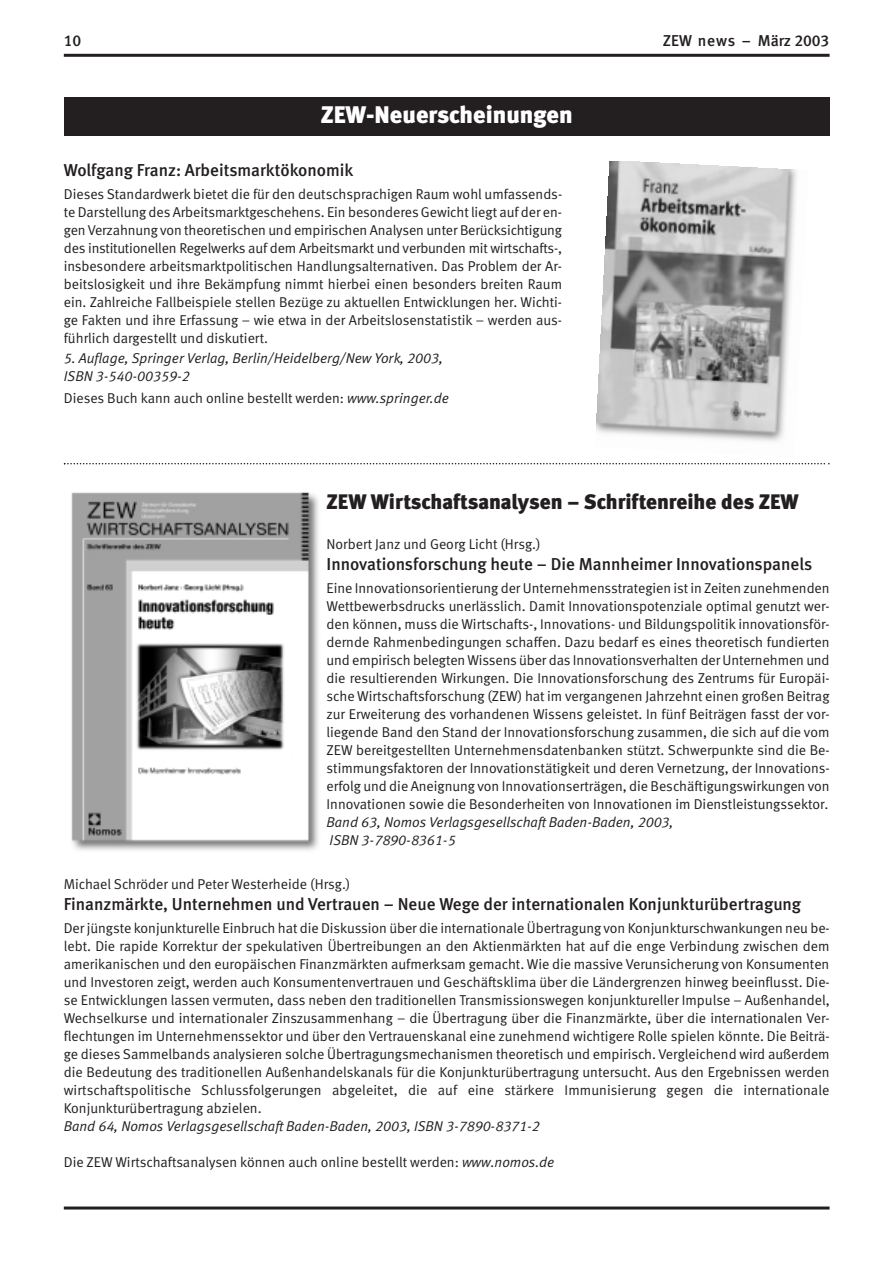
<style>
.page{position:relative;width:893px;height:1262px;background:#fff}
.page>*{position:absolute;margin:0;border:0;box-sizing:border-box;transform-origin:0 0}
.t1{font:24px "Meta Black LF";color:#fff}
.t2{font:21px "Meta Black LF";color:#231f20}
.t3{font:17.25px "Meta Medium LF";color:#231f20}
.t4{font:15.75px "Meta Medium LF";letter-spacing:-.005em;color:#231f20}
.t5{font:14.25px/18px "Meta Normal LF";color:#231f20;text-align:justify}
.t6{font:italic 14.25px/18px "Meta Normal LF";color:#231f20}
.s1{font-style:italic}
</style>
<div class="page">
<hr style="left:64px;top:1206px;width:765px;height:3px;background:#231f20">
<hr style="left:64px;top:54px;width:765px;height:3px;background:#231f20">
<div style="left:64px;top:98px;width:765px;height:38px;background:#231f20"></div>
<img style="left:596px;top:161px;width:201px;height:281px">
<img style="left:71px;top:492px;width:248px;height:359px">
<svg style="left:64px;top:463px;width:765px;height:1px"></svg>
<p class="t4" style="left:64px;top:34px;width:19px">10</p>
<p class="t4" style="left:663px;top:34px;width:168px">ZEW news – März 2003</p>
<h1 class="t1" style="left:321px;top:105px;width:253px">ZEW-Neuerscheinungen</h1>
<p class="t3" style="left:64px;top:164px;width:291px">Wolfgang Franz: Arbeitsmarktökonomik</p>
<p class="t5" style="left:64px;top:186px;width:500px">Dieses Standardwerk bietet die für den deutschsprachigen Raum wohl umfassends&shy;te Darstellung des Arbeitsmarktgeschehens. Ein besonderes Gewicht liegt auf der en&shy;gen Verzahnung von theoretischen und empirischen Analysen unter Berücksichtigung des institutionellen Regelwerks auf dem Arbeitsmarkt und verbunden mit wirtschafts-, insbesondere arbeitsmarktpolitischen Handlungsalternativen. Das Problem der Ar&shy;beitslosigkeit und ihre Bekämpfung nimmt hierbei einen besonders breiten Raum ein. Zahlreiche Fallbeispiele stellen Bezüge zu aktuellen Entwicklungen her. Wichti&shy;ge Fakten und ihre Erfassung – wie etwa in der Arbeitslosenstatistik – werden aus&shy;führlich dargestellt und diskutiert.</p>
<p class="t6" style="left:64px;top:350px;width:381px">5. Auflage, Springer Verlag, Berlin/Heidelberg/New York, 2003,<br>ISBN 3-540-00359-2</p>
<p class="t5" style="left:64px;top:390px;width:386px">Dieses Buch kann auch online bestellt werden: <span class="s1">www.springer.de</span></p>
<h2 class="t2" style="left:326px;top:493px;width:473px">ZEW Wirtschaftsanalysen – Schriftenreihe des ZEW</h2>
<p class="t5" style="left:326px;top:536px;width:215px">Norbert Janz und Georg Licht (Hrsg.)</p>
<p class="t3" style="left:326px;top:557px;width:487px">Innovationsforschung heute – Die Mannheimer Innovationspanels</p>
<p class="t5" style="left:326px;top:580px;width:504px">Eine Innovationsorientierung der Unternehmensstrategien ist in Zeiten zunehmenden Wettbewerbsdrucks unerlässlich. Damit Innovationspotenziale optimal genutzt wer&shy;den können, muss die Wirtschafts-, Innovations- und Bildungspolitik innovationsför&shy;dernde Rahmenbedingungen schaffen. Dazu bedarf es eines theoretisch fundierten und empirisch belegten Wissens über das Innovationsverhalten der Unternehmen und die resultierenden Wirkungen. Die Innovationsforschung des Zentrums für Europäi&shy;sche Wirtschaftsforschung (ZEW) hat im vergangenen Jahrzehnt einen großen Beitrag zur Erweiterung des vorhandenen Wissens geleistet. In fünf Beiträgen fasst der vor&shy;liegende Band den Stand der Innovationsforschung zusammen, die sich auf die vom ZEW bereitgestellten Unternehmensdatenbanken stützt. Schwerpunkte sind die Be&shy;stimmungsfaktoren der Innovationstätigkeit und deren Vernetzung, der Innovations&shy;erfolg und die Aneignung von Innovationserträgen, die Beschäftigungswirkungen von Innovationen sowie die Besonderheiten von Innovationen im Dienstleistungssektor.</p>
<p class="t6" style="left:326px;top:814px;width:348px">Band 63, Nomos Verlagsgesellschaft Baden-Baden, 2003,<br>ISBN 3-7890-8361-5</p>
<p class="t5" style="left:64px;top:876px;width:288px">Michael Schröder und Peter Westerheide (Hrsg.)</p>
<p class="t3" style="left:64px;top:897px;width:738px">Finanzmärkte, Unternehmen und Vertrauen – Neue Wege der internationalen Konjunkturübertragung</p>
<p class="t5" style="left:64px;top:919px;width:767px">Der jüngste konjunkturelle Einbruch hat die Diskussion über die internationale Übertragung von Konjunkturschwankungen neu be&shy;lebt. Die rapide Korrektur der spekulativen Übertreibungen an den Aktienmärkten hat auf die enge Verbindung zwischen dem amerikanischen und den europäischen Finanzmärkten aufmerksam gemacht. Wie die massive Verunsicherung von Konsumenten und Investoren zeigt, werden auch Konsumentenvertrauen und Geschäftsklima über die Ländergrenzen hinweg beeinflusst. Die&shy;se Entwicklungen lassen vermuten, dass neben den traditionellen Transmissionswegen konjunktureller Impulse – Außenhandel, Wechselkurse und internationaler Zinszusammenhang – die Übertragung über die Finanzmärkte, über die internationalen Ver&shy;flechtungen im Unternehmenssektor und über den Vertrauenskanal eine zunehmend wichtigere Rolle spielen könnte. Die Beiträ&shy;ge dieses Sammelbands analysieren solche Übertragungsmechanismen theoretisch und empirisch. Vergleichend wird außerdem die Bedeutung des traditionellen Außenhandelskanals für die Konjunkturübertragung untersucht. Aus den Ergebnissen werden wirtschaftspolitische Schlussfolgerungen abgeleitet, die auf eine stärkere Immunisierung gegen die internationale Konjunkturübertragung abzielen.</p>
<p class="t6" style="left:64px;top:1117px;width:477px">Band 64, Nomos Verlagsgesellschaft Baden-Baden, 2003, ISBN 3-7890-8371-2</p>
<p class="t5" style="left:64px;top:1153px;width:492px">Die ZEW Wirtschaftsanalysen können auch online bestellt werden: <span class="s1">www.nomos.de</span></p>
</div>
